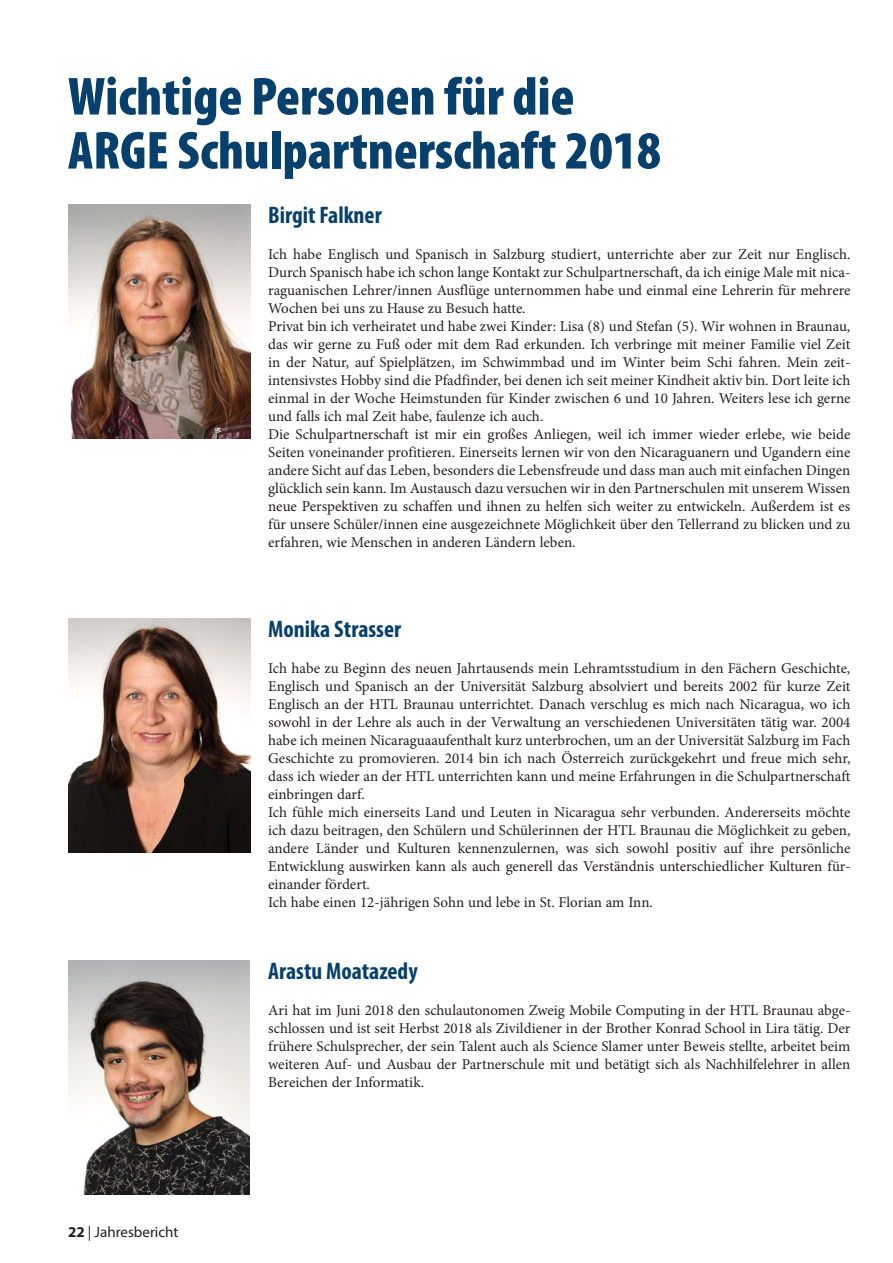
<style>
.page{position:relative;width:893px;height:1263px;background:#fff}
.page>*{position:absolute;margin:0;border:0;box-sizing:border-box;transform-origin:0 0}
.Überschrift_Standard{font:900 condensed 54px/54px "Myriad Pro";color:#08406d}
.Unterüberschrift_Sta{font:700 condensed 24px "Myriad Pro";color:#08406d}
.t1{font:15px/18px "Minion Pro";color:#231f20;text-align:justify}
.t2{font:15px "Myriad Pro";color:#231f20}
.s1{font-weight:700}
</style>
<div class="page">
<img style="left:68px;top:205px;width:182px;height:233px">
<img style="left:68px;top:618px;width:182px;height:234px">
<img style="left:68px;top:961px;width:182px;height:234px">
<p class="Überschrift_Standard" style="left:68px;top:70px;width:594px">Wichtige Personen für die<br>ARGE Schulpartnerschaft 2018</p>
<p class="Unterüberschrift_Sta" style="left:268px;top:200px;width:115px">Birgit Falkner</p>
<p class="t1" style="left:268px;top:245px;width:584px">Ich habe Englisch und Spanisch in Salzburg studiert, unterrichte aber zur Zeit nur Englisch.<br>Durch Spanisch habe ich schon lange Kontakt zur Schulpartnerschaft, da ich einige Male mit nica&shy;raguanischen Lehrer/innen Ausflüge unternommen habe und einmal eine Lehrerin für mehrere Wochen bei uns zu Hause zu Besuch hatte.</p>
<p class="t1" style="left:268px;top:317px;width:584px">Privat bin ich verheiratet und habe zwei Kinder: Lisa (8) und Stefan (5). Wir wohnen in Braunau, das wir gerne zu Fuß oder mit dem Rad erkunden. Ich verbringe mit meiner Familie viel Zeit in der Natur, auf Spielplätzen, im Schwimmbad und im Winter beim Schi fahren. Mein zeit&shy;intensivstes Hobby sind die Pfadfinder, bei denen ich seit meiner Kindheit aktiv bin. Dort leite ich einmal in der Woche Heimstunden für Kinder zwischen 6 und 10 Jahren. Weiters lese ich gerne und falls ich mal Zeit habe, faulenze ich auch.</p>
<p class="t1" style="left:268px;top:425px;width:584px">Die Schulpartnerschaft ist mir ein großes Anliegen, weil ich immer wieder erlebe, wie beide Seiten voneinander profitieren. Einerseits lernen wir von den Nicaraguanern und Ugandern eine andere Sicht auf das Leben, besonders die Lebensfreude und dass man auch mit einfachen Dingen glücklich sein kann. Im Austausch dazu versuchen wir in den Partnerschulen mit unserem Wissen neue Perspektiven zu schaffen und ihnen zu helfen sich weiter zu entwickeln. Außerdem ist es für unsere Schüler/innen eine ausgezeichnete Möglichkeit über den Tellerrand zu blicken und zu erfahren, wie Menschen in anderen Ländern leben.</p>
<p class="Unterüberschrift_Sta" style="left:268px;top:614px;width:135px">Monika Strasser</p>
<p class="t1" style="left:268px;top:659px;width:584px">Ich habe zu Beginn des neuen Jahrtausends mein Lehramtsstudium in den Fächern Geschichte, Englisch und Spanisch an der Universität Salzburg absolviert und bereits 2002 für kurze Zeit Englisch an der HTL Braunau unterrichtet. Danach verschlug es mich nach Nicaragua, wo ich sowohl in der Lehre als auch in der Verwaltung an verschiedenen Universitäten tätig war. 2004 habe ich meinen Nicaraguaaufenthalt kurz unterbrochen, um an der Universität Salzburg im Fach Geschichte zu promovieren. 2014 bin ich nach Österreich zurückgekehrt und freue mich sehr, dass ich wieder an der HTL unterrichten kann und meine Erfahrungen in die Schulpartnerschaft einbringen darf.</p>
<p class="t1" style="left:268px;top:803px;width:584px">Ich fühle mich einerseits Land und Leuten in Nicaragua sehr verbunden. Andererseits möchte ich dazu beitragen, den Schülern und Schülerinnen der HTL Braunau die Möglichkeit zu geben, andere Länder und Kulturen kennenzulernen, was sich sowohl positiv auf ihre persönliche Entwicklung auswirken kann als auch generell das Verständnis unterschiedlicher Kulturen für&shy;einander fördert.</p>
<p class="t1" style="left:268px;top:893px;width:386px">Ich habe einen 12-jährigen Sohn und lebe in St. Florian am Inn.</p>
<p class="Unterüberschrift_Sta" style="left:268px;top:956px;width:151px">Arastu Moatazedy</p>
<p class="t2" style="left:68px;top:1223px;width:112px"><span class="s1">22</span> | Jahresbericht</p>
<p class="t1" style="left:268px;top:1001px;width:584px">Ari hat im Juni 2018 den schulautonomen Zweig Mobile Computing in der HTL Braunau abge&shy;schlossen und ist seit Herbst 2018 als Zivildiener in der Brother Konrad School in Lira tätig. Der frühere Schulsprecher, der sein Talent auch als Science Slamer unter Beweis stellte, arbeitet beim weiteren Auf- und Ausbau der Partnerschule mit und betätigt sich als Nachhilfelehrer in allen Bereichen der Informatik.</p>
</div>
